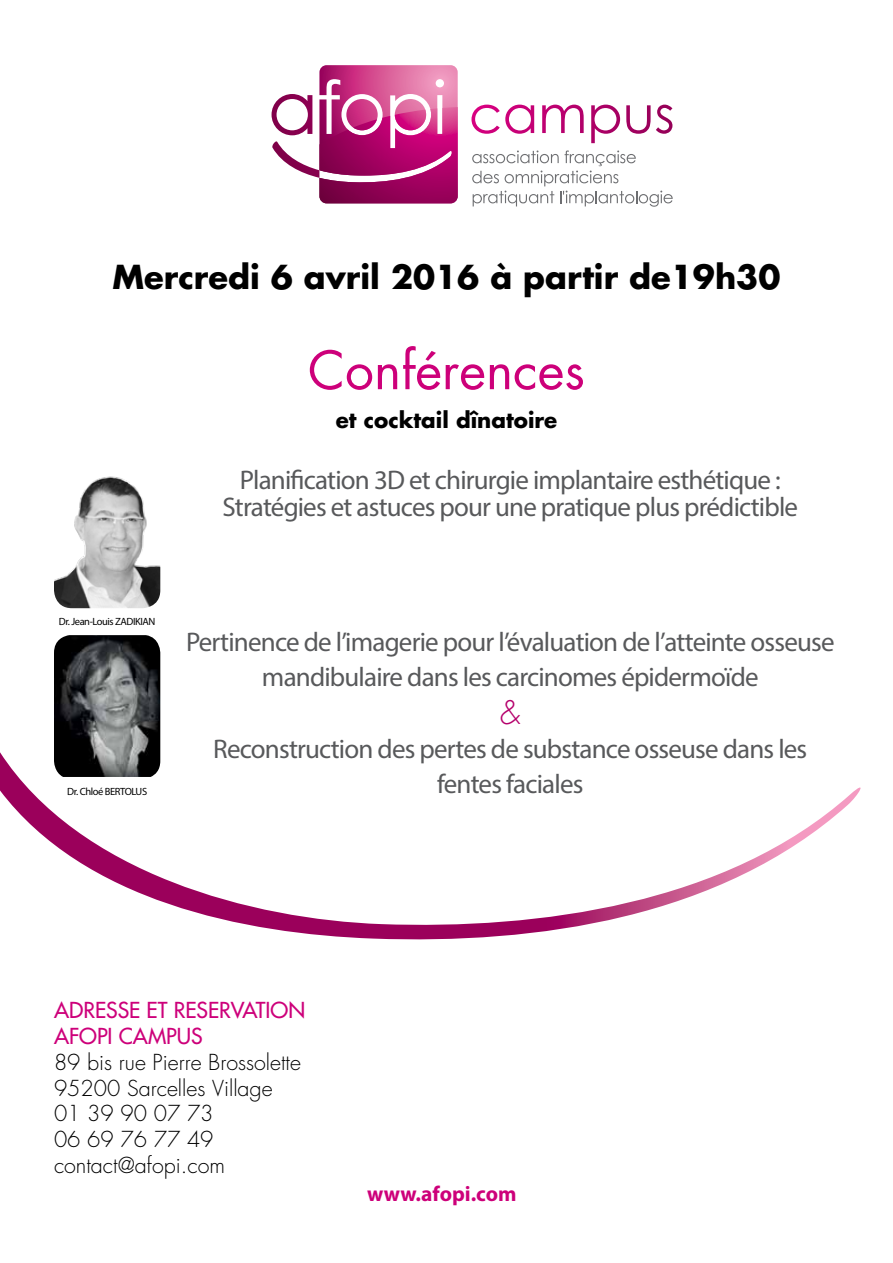
<style>
.page{position:relative;width:893px;height:1263px;background:#fff}
.page>*{position:absolute;margin:0;border:0;box-sizing:border-box;transform-origin:0 0}
.t1{font:51.45px "Futura Std";color:#cd007a}
.t2{font:700 32.25px "Futura Std";color:#000}
.t3{font:300 31.5px "Futura Std";color:#b5006c}
.t4{font:27px/34.5px "Myriad Pro";letter-spacing:-.03em;color:#58595b;text-align:center}
.t5{font:300 21.45px/25.8px "Futura Std";color:#000}
.t6{font:500 21.45px/25.8px "Futura Std";color:#cd007a}
.t7{font:700 21.45px "Futura Std";color:#000}
.t8{font:700 21.45px "Myriad Pro";color:#cd007a}
.t9{font:10.5px "Myriad Pro";letter-spacing:-.04em;color:#000}
</style>
<div class="page">
<svg style="left:0;top:752px;width:861px;height:188px"></svg>
<svg style="left:471px;top:105px;width:63px;height:29px"></svg>
<svg style="left:542px;top:105px;width:42px;height:28px"></svg>
<svg style="left:591px;top:105px;width:29px;height:38px"></svg>
<svg style="left:626px;top:105px;width:46px;height:29px"></svg>
<svg style="left:472px;top:150px;width:201px;height:57px"></svg>
<svg style="left:271px;top:65px;width:187px;height:138px"></svg>
<img style="left:54px;top:476px;width:106px;height:132px">
<img style="left:54px;top:635px;width:106px;height:142px">
<p class="t2" style="left:113px;top:256px;width:669px">Mercredi 6 avril 2016 à partir de19h30</p>
<h1 class="t1" style="left:308px;top:337px;width:278px">Conférences</h1>
<p class="t7" style="left:336px;top:405px;width:223px">et cocktail dînatoire</p>
<p class="t4" style="left:222px;top:466px;width:577px;line-height:26.7px">Planification 3D et chirurgie implantaire esthétique :<br>Stratégies et astuces pour une pratique plus prédictible</p>
<p class="t9" style="left:59px;top:615px;width:98px">Dr. Jean-Louis ZADIKIAN</p>
<p class="t9" style="left:67px;top:785px;width:82px">Dr. Chloé BERTOLUS</p>
<p class="t4" style="left:186px;top:625px;width:650px">Pertinence de l’imagerie pour l’évaluation de l’atteinte osseuse mandibulaire dans les carcinomes épidermoïde</p>
<p class="t3" style="left:500px;top:693px;width:22px">&amp;</p>
<p class="t4" style="left:213px;top:731px;width:595px">Reconstruction des pertes de substance osseuse dans les fentes faciales</p>
<p class="t6" style="left:54px;top:997px;width:253px">ADRESSE ET RESERVATION<br>AFOPI CAMPUS</p>
<p class="t5" style="left:54px;top:1050px;width:248px">89 bis rue Pierre Brossolette<br>95200 Sarcelles Village<br>01 39 90 07 73<br>06 69 76 77 49 contact@afopi.com</p>
<p class="t8" style="left:367px;top:1179px;width:151px">www.afopi.com</p>
</div>
